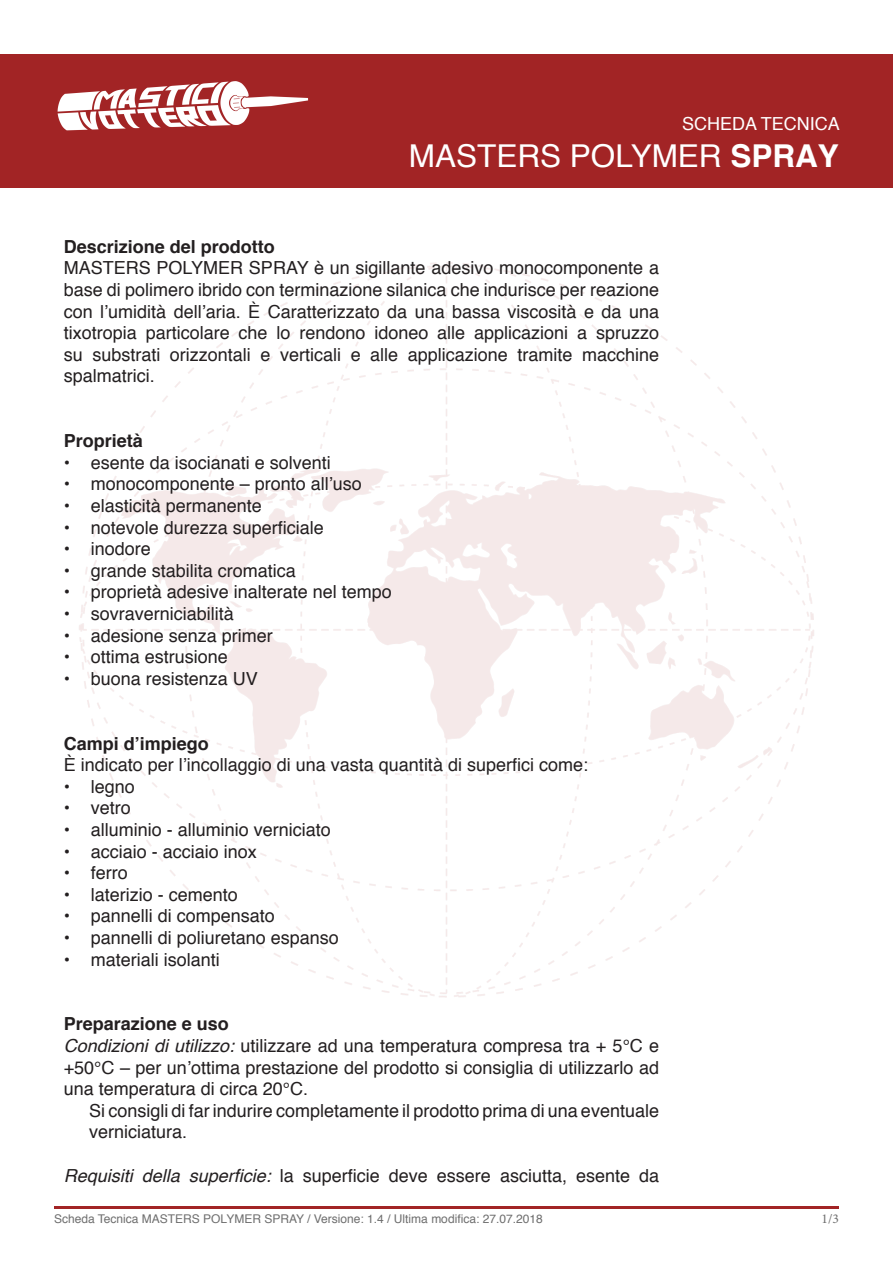
<style>
.page{position:relative;width:893px;height:1263px;background:#fff}
.page>*{position:absolute;margin:0;border:0;box-sizing:border-box;transform-origin:0 0}
.t1{font:31.5px "Helvetica";color:#fff}
.t2{font:18px/21.6px "Helvetica";color:#231f20;text-align:justify}
.t3{font:700 18px "Helvetica";color:#231f20}
.t4{font:18px "Helvetica";color:#fff}
.t5{font:13.5px "Minion Pro";color:#6e6e6e}
.t6{font:12px "Helvetica";color:#6e6e6e}
.s1{font-weight:700}
.s2{font-style:italic}
</style>
<div class="page">
<img style="left:79px;top:262px;width:735px;height:736px">
<div style="left:0;top:54px;width:893px;height:133px;background:#a22425"></div>
<img style="left:57px;top:81px;width:252px;height:50px">
<hr style="left:54px;top:1206px;width:785px;height:3px;background:#a22425">
<p class="t4" style="left:682px;top:109px;width:159px">SCHEDA TECNICA</p>
<p class="t1" style="left:409px;top:132px;width:432px">MASTERS POLYMER <span class="s1">SPRAY</span></p>
<p class="t3" style="left:64px;top:235px;width:213px">Descrizione del prodotto</p>
<p class="t2" style="left:64px;top:258px;width:597px">MASTERS POLYMER SPRAY è un sigillante adesivo monocomponente a base di polimero ibrido con terminazione silanica che indurisce per reazione con l’umidità dell’aria. È Caratterizzato da una bassa viscosità e da una tixotropia particolare che lo rendono idoneo alle applicazioni a spruzzo su substrati orizzontali e verticali e alle applicazione tramite macchine spalmatrici.</p>
<p class="t3" style="left:64px;top:429px;width:81px">Proprietà</p>
<p class="t2" style="left:64px;top:452px;width:269px">• esente da isocianati e solventi</p>
<p class="t2" style="left:64px;top:474px;width:300px">• monocomponente – pronto all’uso</p>
<p class="t2" style="left:64px;top:495px;width:200px">• elasticità permanente</p>
<p class="t2" style="left:64px;top:517px;width:262px">• notevole durezza superficiale</p>
<p class="t2" style="left:64px;top:539px;width:89px">• inodore</p>
<p class="t2" style="left:64px;top:560px;width:234px">• grande stabilita cromatica</p>
<p class="t2" style="left:64px;top:582px;width:330px">• proprietà adesive inalterate nel tempo</p>
<p class="t2" style="left:64px;top:603px;width:172px">• sovraverniciabilità</p>
<p class="t2" style="left:64px;top:625px;width:211px">• adesione senza primer</p>
<p class="t2" style="left:64px;top:647px;width:166px">• ottima estrusione</p>
<p class="t2" style="left:64px;top:668px;width:196px">• buona resistenza UV</p>
<p class="t3" style="left:64px;top:732px;width:147px">Campi d’impiego</p>
<p class="t2" style="left:64px;top:755px;width:526px">È indicato per l’incollaggio di una vasta quantità di superfici come:</p>
<p class="t2" style="left:64px;top:776px;width:73px">• legno</p>
<p class="t2" style="left:64px;top:798px;width:69px">• vetro</p>
<p class="t2" style="left:64px;top:819px;width:269px">• alluminio - alluminio verniciato</p>
<p class="t2" style="left:64px;top:841px;width:195px">• acciaio - acciaio inox</p>
<p class="t2" style="left:64px;top:863px;width:66px">• ferro</p>
<p class="t2" style="left:64px;top:884px;width:176px">• laterizio - cemento</p>
<p class="t2" style="left:64px;top:906px;width:213px">• pannelli di compensato</p>
<p class="t2" style="left:64px;top:927px;width:277px">• pannelli di poliuretano espanso</p>
<p class="t2" style="left:64px;top:949px;width:158px">• materiali isolanti</p>
<p class="t3" style="left:64px;top:1013px;width:167px">Preparazione e uso</p>
<p class="t2" style="left:64px;top:1035px;width:597px"><span class="s2">Condizioni di utilizzo:</span> utilizzare ad una temperatura compresa tra + 5°C e +50°C – per un’ottima prestazione del prodotto si consiglia di utilizzarlo ad una temperatura di circa 20°C.</p>
<p class="t2" style="left:89px;top:1100px;width:571px">Si consigli di far indurire completamente il prodotto prima di una eventuale verniciatura.</p>
<p class="t2" style="left:64px;top:1165px;width:597px"><span class="s2">Requisiti della superficie:</span> la superficie deve essere asciutta, esente da</p>
<p class="t6" style="left:54px;top:1209px;width:490px">Scheda Tecnica MASTERS POLYMER SPRAY / Versione: 1.4 / Ultima modifica: 27.07.2018</p>
<p class="t5" style="left:821px;top:1210px;width:19px">1/3</p>
</div>
